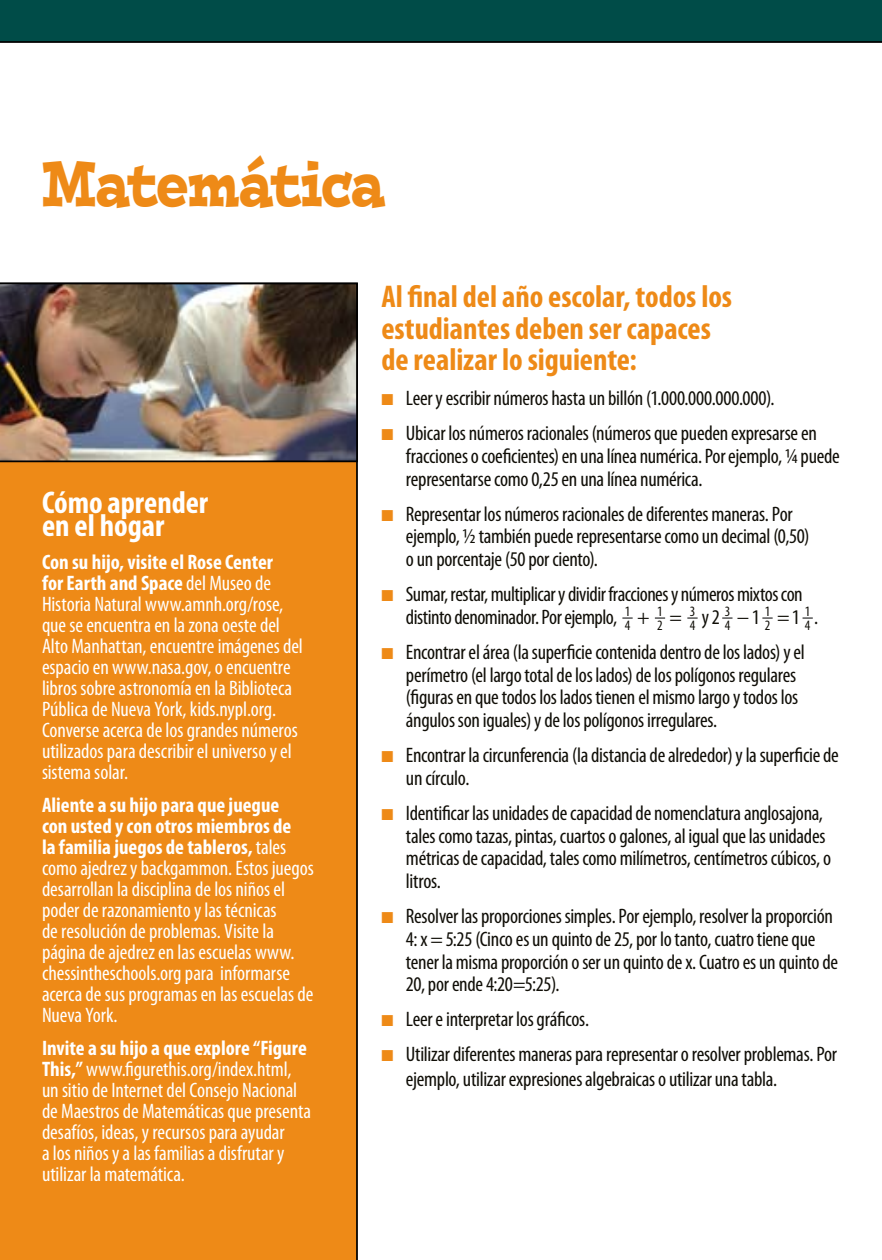
<style>
.page{position:relative;width:882px;height:1260px;background:#fff}
.page>*{position:absolute;margin:0;border:0;box-sizing:border-box;transform-origin:0 0}
.t1{font:63px "Postino Std";letter-spacing:-.025em;color:#ee8a17;scale:.7 1}
.t2{font:700 condensed 31.5px/31.5px "Myriad Pro";color:#ee8a17}
.t3{font:700 condensed 31.5px/22.8px "Myriad Pro";color:#fff}
.t4{font:condensed 21px/22.8px "Myriad Pro";letter-spacing:-.015em;color:#100e07}
.t5{font:condensed 21px/21px "Myriad Pro";letter-spacing:-.005em;color:#fff}
.t6{font:condensed 14.35px/14.3px "Myriad Pro";color:#100e07}
.s1{font-weight:700}
.s2{color:#ee8a17}
.s3{font-size:21px}
</style>
<div class="page">
<div style="left:0;top:462px;width:358px;height:798px;background:#ee8a17"></div>
<div style="left:0;top:0;width:882px;height:43px;background:#004c48"></div>
<img style="left:0;top:283px;width:358px;height:179px">
<h1 class="t1" style="left:42px;top:142px;width:492px">Matemática</h1>
<h2 class="t3" style="left:42px;top:490px;width:168px">Cómo aprender en el hogar</h2>
<p class="t5" style="left:42px;top:551px;width:262px"><span class="s1">Con su hijo, visite el Rose Center<br>for Earth and Space</span> del Museo de Historia Natural www.amnh.org/rose, que se encuentra en la zona oeste del Alto Manhattan, encuentre imágenes del espacio en www.nasa.gov, o encuentre libros sobre astronomía en la Biblioteca Pública de Nueva York, kids.nypl.org.<br>Converse acerca de los grandes números utilizados para describir el universo y el sistema solar.</p>
<p class="t5" style="left:42px;top:795px;width:273px"><span class="s1">Aliente a su hijo para que juegue<br>con usted y con otros miembros de<br>la familia juegos de tableros,</span> tales como ajedrez y backgammon. Estos juegos desarrollan la disciplina de los niños el poder de razonamiento y las técnicas<br>de resolución de problemas. Visite la página de ajedrez en las escuelas www. chessintheschools.org para informarse acerca de sus programas en las escuelas de Nueva York.</p>
<p class="t5" style="left:42px;top:1038px;width:271px"><span class="s1">Invite a su hijo a que explore “Figure This,”</span> www.figurethis.org/index.html, un sitio de Internet del Consejo Nacional de Maestros de Matemáticas que presenta desafíos, ideas, y recursos para ayudar<br>a los niños y a las familias a disfrutar y utilizar la matemática.</p>
<h2 class="t2" style="left:382px;top:280px;width:352px">Al final del año escolar, todos los estudiantes deben ser capaces de realizar lo siguiente:</h2>
<p class="t4" style="left:382px;top:387px;width:394px"><span class="s2">■</span> Leer y escribir números hasta un billón (1.000.000.000.000).</p>
<p class="t4" style="left:406px;top:422px;width:435px;text-indent:-24px"><span class="s2">■</span> Ubicar los números racionales (números que pueden expresarse en fracciones o coeficientes) en una línea numérica. Por ejemplo, ¼ puede representarse como 0,25 en una línea numérica.</p>
<p class="t4" style="left:406px;top:502px;width:405px;text-indent:-24px"><span class="s2">■</span> Representar los números racionales de diferentes maneras. Por ejemplo, ½ también puede representarse como un decimal (0,50) o un porcentaje (50 por ciento).</p>
<p class="t4" style="left:406px;top:583px;width:398px;text-indent:-24px"><span class="s2">■</span> Sumar, restar, multiplicar y dividir fracciones y números mixtos con distinto denominador. Por ejemplo, <sup>1</sup></p>
<p class="t6" style="left:625px;top:618px;width:26px">4 <sup>+</sup></p>
<p class="t6" style="left:657px;top:604px;width:26px">1<br>2 <sup>=</sup></p>
<p class="t6" style="left:690px;top:604px;width:7px">3</p>
<p class="t6" style="left:690px;top:611px;width:42px">4 <span class="s3">y 2</span> 3</p>
<p class="t6" style="left:725px;top:611px;width:47px">4 <span class="s3">− 1</span> 1</p>
<p class="t6" style="left:765px;top:611px;width:47px">2 <span class="s3">= 1</span> 1</p>
<p class="t6" style="left:805px;top:618px;width:15px">4 <sup>.</sup></p>
<p class="t4" style="left:406px;top:640px;width:400px;text-indent:-24px"><span class="s2">■</span> Encontrar el área (la superficie contenida dentro de los lados) y el perímetro (el largo total de los lados) de los polígonos regulares (figuras en que todos los lados tienen el mismo largo y todos los ángulos son iguales) y de los polígonos irregulares.</p>
<p class="t4" style="left:406px;top:744px;width:434px;text-indent:-24px"><span class="s2">■</span> Encontrar la circunferencia (la distancia de alrededor) y la superficie de un círculo.</p>
<p class="t4" style="left:406px;top:801px;width:427px;text-indent:-24px"><span class="s2">■</span> Identificar las unidades de capacidad de nomenclatura anglosajona, tales como tazas, pintas, cuartos o galones, al igual que las unidades métricas de capacidad, tales como milímetros, centímetros cúbicos, o litros.</p>
<p class="t4" style="left:406px;top:905px;width:434px;text-indent:-24px"><span class="s2">■</span> Resolver las proporciones simples. Por ejemplo, resolver la proporción 4: x = 5:25 (Cinco es un quinto de 25, por lo tanto, cuatro tiene que tener la misma proporción o ser un quinto de x. Cuatro es un quinto de 20, por ende 4:20=5:25).</p>
<p class="t4" style="left:382px;top:1008px;width:209px"><span class="s2">■</span> Leer e interpretar los gráficos.</p>
<p class="t4" style="left:406px;top:1042px;width:433px;line-height:24.5px;text-indent:-24px"><span class="s2">■</span> Utilizar diferentes maneras para representar o resolver problemas. Por ejemplo, utilizar expresiones algebraicas o utilizar una tabla.</p>
</div>
